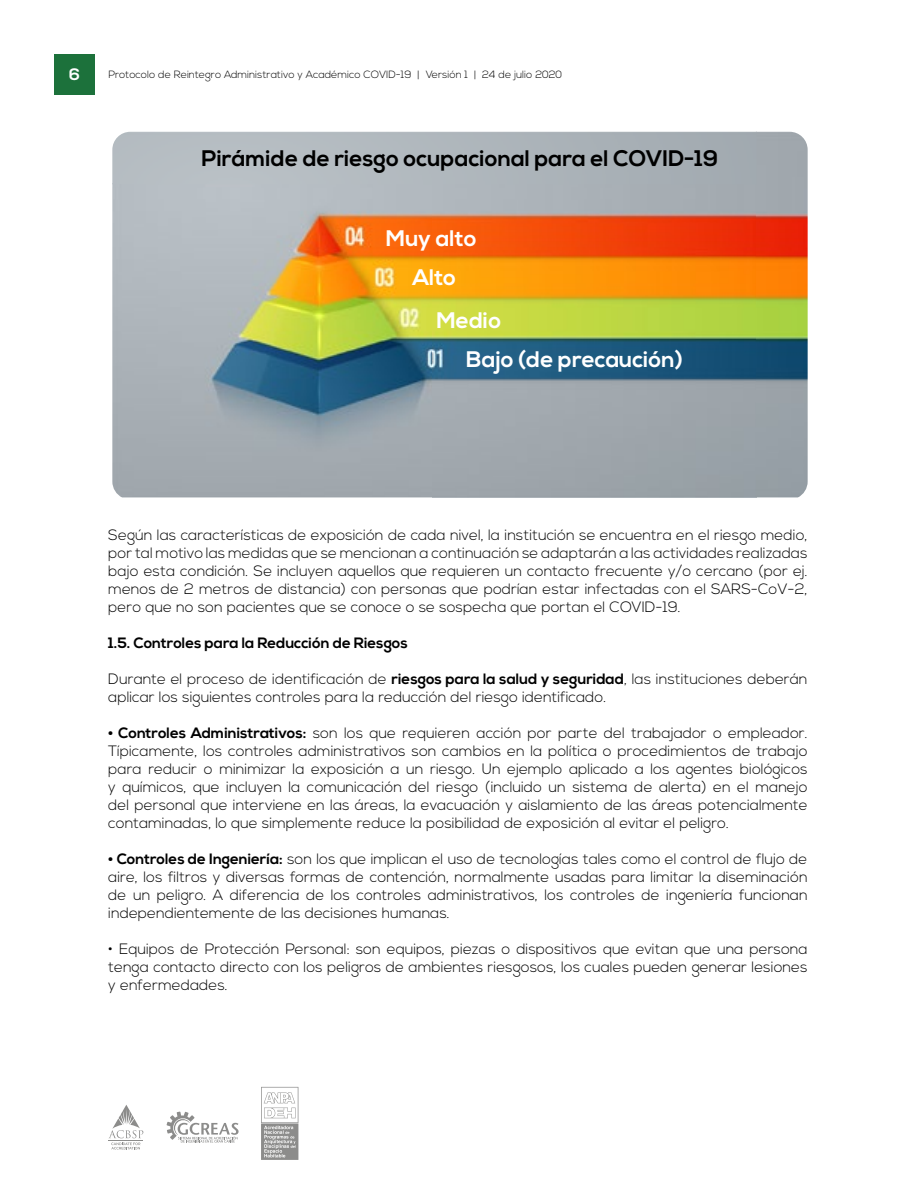
<style>
.page{position:relative;width:918px;height:1188px;background:#fff}
.page>*{position:absolute;margin:0;border:0;box-sizing:border-box;transform-origin:0 0}
.t1{font:700 22.5px "Nexa";color:#000}
.t2{font:700 22.5px/38.8px "Nexa";color:#fff;text-align:center}
.t3{font:700 16.5px "Nexa";color:#fff}
.t4{font:300 15px/18px "Nexa";color:#000;text-align:justify}
.t5{font:700 15px "Nexa";color:#000}
.t6{font:300 10.5px "Nexa";color:#000}
.s1{font-weight:700}
</style>
<div class="page">
<div style="left:54px;top:54px;width:40px;height:40px;background:#1c713b"></div>
<svg style="left:108px;top:1105px;width:35px;height:45px"></svg>
<svg style="left:167px;top:1112px;width:72px;height:31px"></svg>
<svg style="left:261px;top:1087px;width:37px;height:73px"></svg>
<img style="left:112px;top:132px;width:696px;height:366px">
<p class="t3" style="left:69px;top:65px;width:12px">6</p>
<p class="t6" style="left:108px;top:69px;width:455px">Protocolo de Reintegro Administrativo y Académico COVID-19 | Versión 1 | 24 de julio 2020</p>
<h1 class="t1" style="left:202px;top:145px;width:518px">Pirámide de riesgo ocupacional para el COVID-19</h1>
<h1 class="t2" style="left:386px;top:219px;width:92px">Muy alto<br>Alto</h1>
<h1 class="t2" style="left:466px;top:301px;width:218px;text-align:left;text-indent:-30px">Medio<br>Bajo (de precaución)</h1>
<p class="t4" style="left:108px;top:527px;width:701px">Según las características de exposición de cada nivel, la institución se encuentra en el riesgo medio, por tal motivo las medidas que se mencionan a continuación se adaptarán a las actividades realizadas bajo esta condición. Se incluyen aquellos que requieren un contacto frecuente y/o cercano (por ej. menos de 2 metros de distancia) con personas que podrían estar infectadas con el SARS-CoV-2, pero que no son pacientes que se conoce o se sospecha que portan el COVID-19.</p>
<p class="t5" style="left:108px;top:635px;width:301px">1.5. Controles para la Reducción de Riesgos</p>
<p class="t4" style="left:108px;top:671px;width:701px">Durante el proceso de identificación de <span class="s1">riesgos para la salud y seguridad</span>, las instituciones deberán aplicar los siguientes controles para la reducción del riesgo identificado.</p>
<p class="t4" style="left:108px;top:725px;width:701px"><span class="s1">• Controles Administrativos:</span> son los que requieren acción por parte del trabajador o empleador.<br>Típicamente, los controles administrativos son cambios en la política o procedimientos de trabajo para reducir o minimizar la exposición a un riesgo. Un ejemplo aplicado a los agentes biológicos y químicos, que incluyen la comunicación del riesgo (incluido un sistema de alerta) en el manejo del personal que interviene en las áreas, la evacuación y aislamiento de las áreas potencialmente contaminadas, lo que simplemente reduce la posibilidad de exposición al evitar el peligro.</p>
<p class="t4" style="left:108px;top:851px;width:701px"><span class="s1">• Controles de Ingeniería:</span> son los que implican el uso de tecnologías tales como el control de flujo de aire, los filtros y diversas formas de contención, normalmente usadas para limitar la diseminación de un peligro. A diferencia de los controles administrativos, los controles de ingeniería funcionan independientemente de las decisiones humanas.</p>
<p class="t4" style="left:108px;top:941px;width:701px">• Equipos de Protección Personal: son equipos, piezas o dispositivos que evitan que una persona tenga contacto directo con los peligros de ambientes riesgosos, los cuales pueden generar lesiones y enfermedades.</p>
</div>
